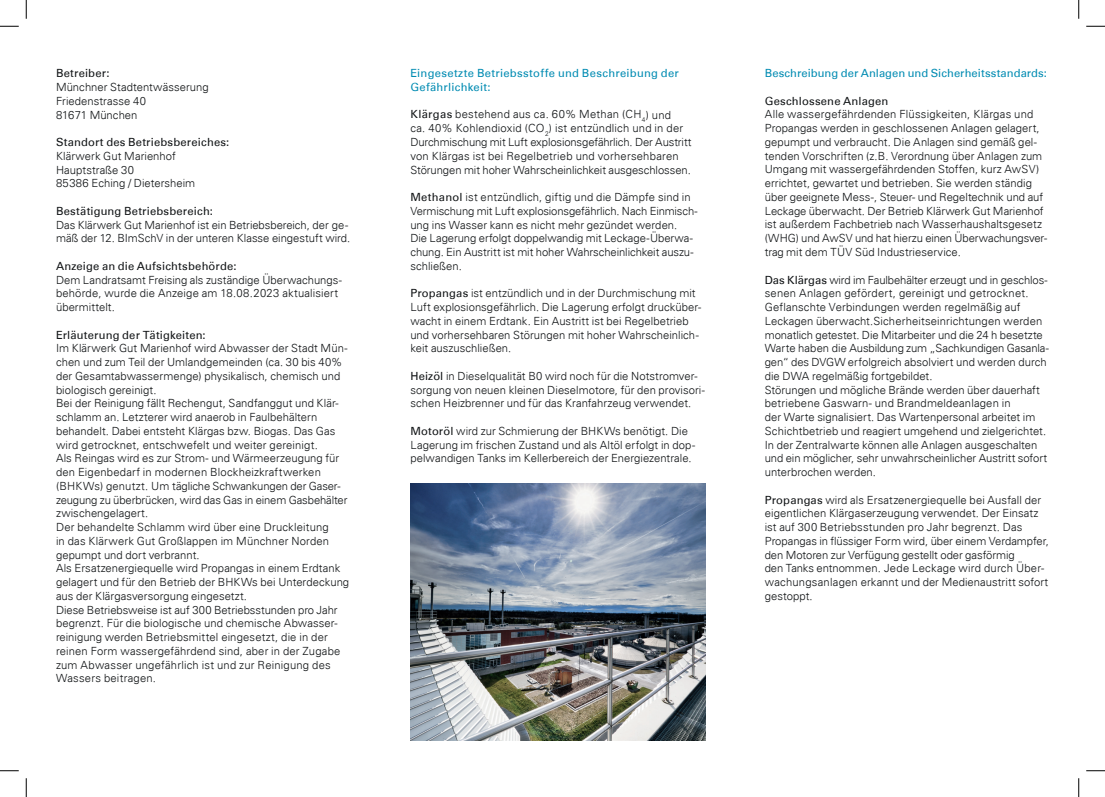
<style>
.page{position:relative;width:1105px;height:797px;background:#fff}
.page>*{position:absolute;margin:0;border:0;box-sizing:border-box;transform-origin:0 0}
.t1{font:300 11.25px/13.8px "Univers 45";letter-spacing:.005em;color:#111416}
.t2{font:11.25px "Univers 55 Roman";letter-spacing:.015em;color:#111416}
.t3{font:11.25px/13.8px "Univers 55 Roman";letter-spacing:.015em;color:#008bb2}
.s1{font-family:"Univers 55 Roman";font-weight:400}
</style>
<div class="page">
<img style="left:410px;top:483px;width:295px;height:257px">
<svg style="left:0;top:25px;width:19px;height:2px"></svg>
<svg style="left:1086px;top:25px;width:19px;height:2px"></svg>
<svg style="left:0;top:770px;width:19px;height:1px"></svg>
<svg style="left:1086px;top:770px;width:19px;height:1px"></svg>
<svg style="left:25px;top:0;width:2px;height:19px"></svg>
<svg style="left:25px;top:778px;width:2px;height:19px"></svg>
<svg style="left:1078px;top:0;width:1px;height:19px"></svg>
<svg style="left:1078px;top:778px;width:1px;height:19px"></svg>
<p class="t2" style="left:56px;top:67px;width:55px">Betreiber:</p>
<p class="t1" style="left:56px;top:80px;width:154px">Münchner Stadtentwässerung<br>Friedenstrasse 40<br>81671 München</p>
<p class="t2" style="left:56px;top:135px;width:175px">Standort des Betriebsbereiches:</p>
<p class="t1" style="left:56px;top:149px;width:141px">Klärwerk Gut Marienhof<br>Hauptstraße 30<br>85386 Eching / Dietersheim</p>
<p class="t2" style="left:56px;top:204px;width:158px">Bestätigung Betriebsbereich:</p>
<p class="t1" style="left:56px;top:218px;width:296px">Das Klärwerk Gut Marienhof ist ein Betriebsbereich, der ge&shy;mäß der 12. BImSchV in der unteren Klasse eingestuft wird.</p>
<p class="t2" style="left:56px;top:259px;width:182px">Anzeige an die Aufsichtsbehörde:</p>
<p class="t1" style="left:56px;top:273px;width:287px">Dem Landratsamt Freising als zuständige Überwachungs&shy;behörde, wurde die Anzeige am 18.08.2023 aktualisiert übermittelt.</p>
<p class="t2" style="left:56px;top:328px;width:151px">Erläuterung der Tätigkeiten:</p>
<p class="t1" style="left:56px;top:341px;width:295px">Im Klärwerk Gut Marienhof wird Abwasser der Stadt Mün&shy;chen und zum Teil der Umlandgemeinden (ca. 30 bis 40% der Gesamtabwassermenge) physikalisch, chemisch und biologisch gereinigt.<br>Bei der Reinigung fällt Rechengut, Sandfanggut und Klär&shy;schlamm an. Letzterer wird anaerob in Faulbehältern behandelt. Dabei entsteht Klärgas bzw. Biogas. Das Gas wird getrocknet, entschwefelt und weiter gereinigt.<br>Als Reingas wird es zur Strom- und Wärmeerzeugung für den Eigenbedarf in modernen Blockheizkraftwerken (BHKWs) genutzt. Um tägliche Schwankungen der Gaser&shy;zeugung zu überbrücken, wird das Gas in einem Gasbehälter zwischengelagert.<br>Der behandelte Schlamm wird über eine Druckleitung<br>in das Klärwerk Gut Großlappen im Münchner Norden gepumpt und dort verbrannt.<br>Als Ersatzenergiequelle wird Propangas in einem Erdtank gelagert und für den Betrieb der BHKWs bei Unterdeckung aus der Klärgasversorgung eingesetzt.<br>Diese Betriebsweise ist auf 300 Betriebsstunden pro Jahr begrenzt. Für die biologische und chemische Abwasser&shy;reinigung werden Betriebsmittel eingesetzt, die in der reinen Form wassergefährdend sind, aber in der Zugabe zum Abwasser ungefährlich ist und zur Reinigung des Wassers beitragen.</p>
<p class="t3" style="left:410px;top:66px;width:270px">Eingesetzte Betriebsstoffe und Beschreibung der<br>Gefährlichkeit:</p>
<p class="t1" style="left:410px;top:107px;width:283px"><span class="s1">Klärgas</span> bestehend aus ca. 60% Methan (CH<sub>4</sub>) und<br>ca. 40% Kohlendioxid (CO<sub>2</sub>) ist entzündlich und in der Durchmischung mit Luft explosionsgefährlich. Der Austritt von Klärgas ist bei Regelbetrieb und vorhersehbaren Störungen mit hoher Wahrscheinlichkeit ausgeschlossen.</p>
<p class="t1" style="left:410px;top:190px;width:289px"><span class="s1">Methanol</span> ist entzündlich, giftig und die Dämpfe sind in Vermischung mit Luft explosionsgefährlich. Nach Einmisch&shy;ung ins Wasser kann es nicht mehr gezündet werden.<br>Die Lagerung erfolgt doppelwandig mit Leckage-Überwa&shy;chung. Ein Austritt ist mit hoher Wahrscheinlichkeit auszu&shy;schließen.</p>
<p class="t1" style="left:410px;top:286px;width:292px"><span class="s1">Propangas</span> ist entzündlich und in der Durchmischung mit Luft explosionsgefährlich. Die Lagerung erfolgt drucküber&shy;wacht in einem Erdtank. Ein Austritt ist bei Regelbetrieb und vorhersehbaren Störungen mit hoher Wahrscheinlich&shy;keit auszuschließen.</p>
<p class="t1" style="left:410px;top:369px;width:296px"><span class="s1">Heizöl</span> in Dieselqualität B0 wird noch für die Notstromver&shy;sorgung von neuen kleinen Dieselmotore, für den provisori&shy;schen Heizbrenner und für das Kranfahrzeug verwendet.</p>
<p class="t1" style="left:410px;top:424px;width:286px"><span class="s1">Motoröl</span> wird zur Schmierung der BHKWs benötigt. Die<br>Lagerung im frischen Zustand und als Altöl erfolgt in dop&shy;pelwandigen Tanks im Kellerbereich der Energiezentrale.</p>
<p class="t3" style="left:765px;top:66px;width:284px">Beschreibung der Anlagen und Sicherheitsstandards:</p>
<p class="t2" style="left:765px;top:94px;width:125px">Geschlossene Anlagen</p>
<p class="t1" style="left:765px;top:108px;width:284px">Alle wassergefährdenden Flüssigkeiten, Klärgas und Propangas werden in geschlossenen Anlagen gelagert, gepumpt und verbraucht. Die Anlagen sind gemäß gel&shy;tenden Vorschriften (z.B. Verordnung über Anlagen zum Umgang mit wassergefährdenden Stoffen, kurz AwSV) errichtet, gewartet und betrieben. Sie werden ständig über geeignete Mess-, Steuer- und Regeltechnik und auf Leckage überwacht. Der Betrieb Klärwerk Gut Marienhof ist außerdem Fachbetrieb nach Wasserhaushaltsgesetz (WHG) und AwSV und hat hierzu einen Überwachungsver&shy;trag mit dem TÜV Süd Industrieservice.</p>
<p class="t1" style="left:765px;top:273px;width:286px"><span class="s1">Das Klärgas</span> wird im Faulbehälter erzeugt und in geschlos&shy;senen Anlagen gefördert, gereinigt und getrocknet.<br>Geflanschte Verbindungen werden regelmäßig auf Leckagen überwacht.Sicherheitseinrichtungen werden monatlich getestet. Die Mitarbeiter und die 24 h besetzte Warte haben die Ausbildung zum „Sachkundigen Gasanla&shy;gen“ des DVGW erfolgreich absolviert und werden durch die DWA regelmäßig fortgebildet.<br>Störungen und mögliche Brände werden über dauerhaft betriebene Gaswarn- und Brandmeldeanlagen in<br>der Warte signalisiert. Das Wartenpersonal arbeitet im Schichtbetrieb und reagiert umgehend und zielgerichtet.<br>In der Zentralwarte können alle Anlagen ausgeschalten und ein möglicher, sehr unwahrscheinlicher Austritt sofort unterbrochen werden.</p>
<p class="t1" style="left:765px;top:492px;width:286px"><span class="s1">Propangas</span> wird als Ersatzenergiequelle bei Ausfall der eigentlichen Klärgaserzeugung verwendet. Der Einsatz ist auf 300 Betriebsstunden pro Jahr begrenzt. Das Propangas in flüssiger Form wird, über einem Verdampfer, den Motoren zur Verfügung gestellt oder gasförmig<br>den Tanks entnommen. Jede Leckage wird durch Über&shy;wachungsanlagen erkannt und der Medienaustritt sofort gestoppt.</p>
</div>
